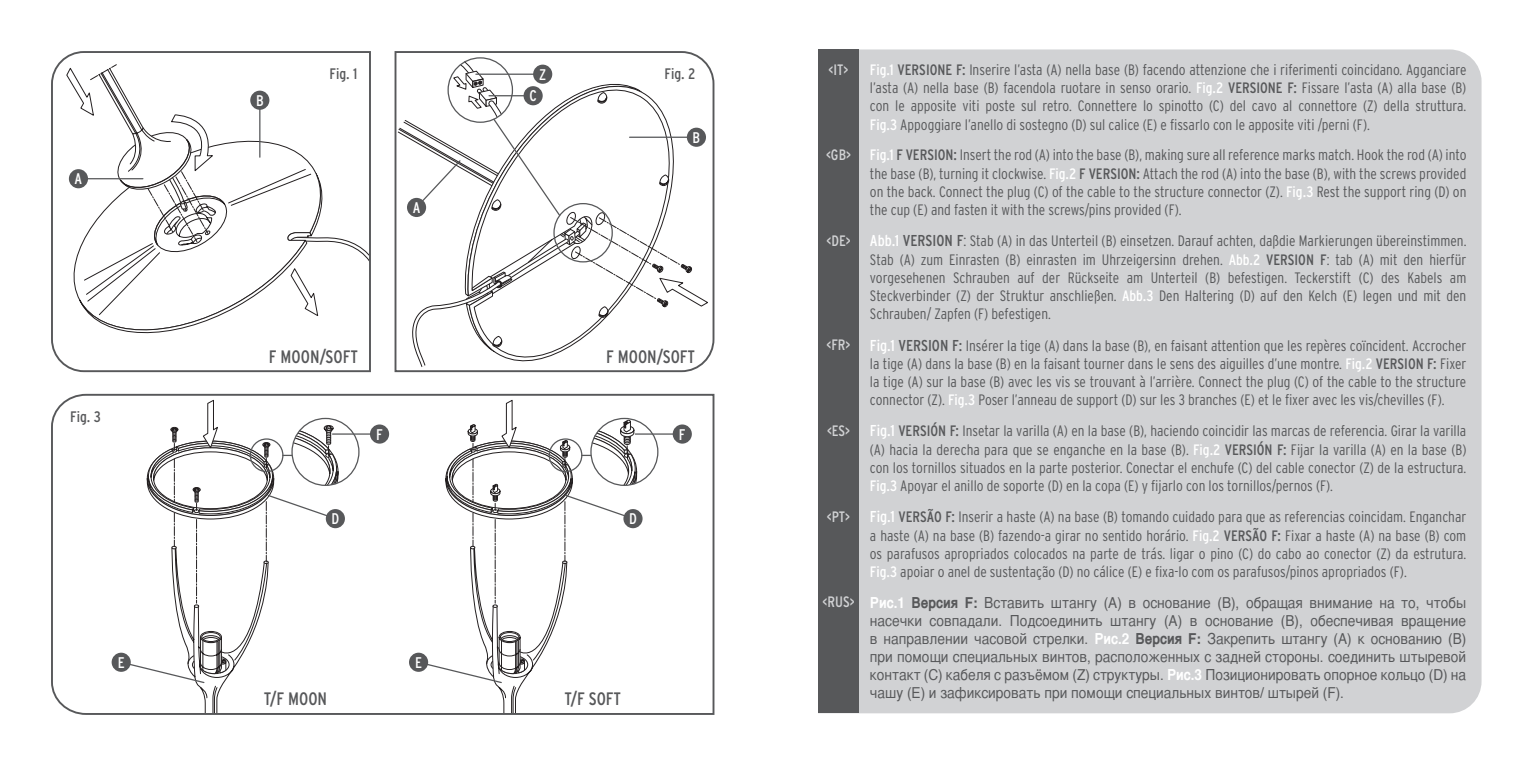
<style>
.page{position:relative;width:1531px;height:766px;background:#fff}
.page>*{position:absolute;margin:0;border:0;box-sizing:border-box;transform-origin:0 0}
.t1{font:condensed 18px "Interstate";color:#57585a}
.t2{font:condensed 15.53px "Interstate";color:#fff}
.t3{font:condensed 15.3px "Interstate";color:#57585a}
.t4{font:300 condensed 15.08px/18px "Interstate";color:#57585a;text-align:justify}
.t5{font:15.08px/18px "Helvetica";color:#57585a;text-align:justify;scale:.9 1}
.t6{font:condensed 15.08px "Interstate";color:#d1d2d4}
.t7{font:condensed 15.08px "Interstate";color:#57585a}
.s1{font-weight:400;color:#fff}
.s2{font-weight:400}
.s3{font-weight:400;font-size:15.75px;color:#fff}
.s4{font-weight:400;font-size:15.75px}
.s5{font-size:15.75px}
.s6{font-size:15.75px;color:#fff}
.s7{font-weight:700;color:#fff}
.s8{font-weight:700}
</style>
<div class="page">
<svg style="left:394px;top:51px;width:321px;height:322px"></svg>
<svg style="left:51px;top:393px;width:664px;height:322px"></svg>
<svg style="left:51px;top:51px;width:320px;height:322px"></svg>
<div style="left:859px;top:49px;width:622px;height:664px;background:#d1d2d4"></div>
<div style="left:818px;top:49px;width:41px;height:664px;background:#57585a"></div>
<hr style="left:78px;top:178px;width:65px;height:1px;background:#57585a">
<div style="left:69px;top:169px;width:19px;height:19px;background:#57585a;border-radius:50%"></div>
<div style="left:112px;top:652px;width:19px;height:19px;background:#57585a;border-radius:50%"></div>
<div style="left:409px;top:652px;width:19px;height:19px;background:#57585a;border-radius:50%"></div>
<hr style="left:333px;top:433px;width:52px;height:1px;background:#57585a">
<div style="left:370px;top:424px;width:19px;height:19px;background:#57585a;border-radius:50%"></div>
<hr style="left:635px;top:433px;width:52px;height:1px;background:#57585a">
<div style="left:673px;top:424px;width:19px;height:19px;background:#57585a;border-radius:50%"></div>
<div style="left:326px;top:509px;width:19px;height:19px;background:#57585a;border-radius:50%"></div>
<div style="left:623px;top:509px;width:19px;height:19px;background:#57585a;border-radius:50%"></div>
<svg style="left:397px;top:61px;width:312px;height:308px"></svg>
<div style="left:407px;top:198px;width:19px;height:19px;background:#57585a;border-radius:50%"></div>
<hr style="left:259px;top:101px;width:1px;height:56px;background:#57585a">
<div style="left:250px;top:91px;width:19px;height:19px;background:#57585a;border-radius:50%"></div>
<svg style="left:120px;top:399px;width:219px;height:314px"></svg>
<svg style="left:417px;top:399px;width:220px;height:314px"></svg>
<p class="t2" style="left:75px;top:170px;width:9px">A</p>
<p class="t2" style="left:256px;top:92px;width:9px">B</p>
<p class="t3" style="left:329px;top:65px;width:29px">FIG. 1</p>
<p class="t3" style="left:664px;top:65px;width:32px">FIG. 2</p>
<p class="t2" style="left:539px;top:66px;width:9px">Z</p>
<p class="t2" style="left:413px;top:199px;width:9px">A</p>
<p class="t2" style="left:529px;top:87px;width:9px">C</p>
<p class="t2" style="left:692px;top:129px;width:9px">B</p>
<p class="t3" style="left:70px;top:408px;width:32px">FIG. 3</p>
<p class="t1" style="left:269px;top:346px;width:91px">F MOON/SOFT</p>
<p class="t1" style="left:606px;top:346px;width:91px">F MOON/SOFT</p>
<p class="t2" style="left:376px;top:425px;width:8px">F</p>
<p class="t2" style="left:679px;top:425px;width:8px">F</p>
<p class="t2" style="left:331px;top:510px;width:9px">D</p>
<p class="t2" style="left:629px;top:510px;width:9px">D</p>
<p class="t2" style="left:118px;top:653px;width:8px">E</p>
<p class="t2" style="left:415px;top:653px;width:8px">E</p>
<p class="t1" style="left:264px;top:688px;width:65px">T/F MOON</p>
<p class="t1" style="left:564px;top:688px;width:58px">T/F SOFT</p>
<p class="t6" style="left:828px;top:61px;width:21px">&lt;IT&gt;</p>
<p class="t6" style="left:826px;top:146px;width:26px">&lt;GB&gt;</p>
<p class="t6" style="left:826px;top:232px;width:26px">&lt;DE&gt;</p>
<p class="t6" style="left:826px;top:336px;width:25px">&lt;FR&gt;</p>
<p class="t6" style="left:827px;top:422px;width:25px">&lt;ES&gt;</p>
<p class="t6" style="left:827px;top:508px;width:25px">&lt;PT&gt;</p>
<p class="t6" style="left:822px;top:593px;width:33px">&lt;RUS&gt;</p>
<p class="t4" style="left:870px;top:61px;width:598px"><span class="s1">FIG.1</span> <span class="s2">VERSIONE F:</span> Inserire l’asta (A) nella base (B) facendo attenzione che i riferimenti coincidano. Agganciare l’asta (A) nella base (B) facendola ruotare in senso orario. <span class="s1">FIG.2</span> <span class="s2">VERSIONE F:</span> Fissare l’asta (A) alla base (B) con le apposite viti poste sul retro. Connettere lo spinotto (C) del cavo al connettore (Z) della struttura.<br><span class="s1">FIG.3</span> Appoggiare l’anello di sostegno (D) sul calice (E) e fissarlo con le apposite viti /perni (F).</p>
<p class="t4" style="left:870px;top:146px;width:598px"><span class="s1">FIG.1</span> <span class="s2">F VERSION:</span> Insert the rod (A) into the base (B), making sure all reference marks match. Hook the rod (A) into the base (B), turning it clockwise. <span class="s1">FIG.2</span> <span class="s2">F VERSION:</span> Attach the rod (A) into the base (B), with the screws provided on the back. Connect the plug (C) of the cable to the structure connector (Z). <span class="s1">FIG.3</span> Rest the support ring (D) on the cup (E) and fasten it with the screws/pins provided (F).</p>
<p class="t4" style="left:870px;top:232px;width:598px"><span class="s3">ABB.1</span> <span class="s4">VERSION F</span><span class="s5">:</span> Stab (A) in das Unterteil (B) einsetzen. Darauf achten, daßdie Markierungen übereinstimmen.<br>Stab (A) zum Einrasten (B) einrasten im Uhrzeigersinn drehen. <span class="s1">ABB.2</span> <span class="s2">VERSION F</span>: tab (A) mit den hierfür vorgesehenen Schrauben auf der Rückseite am Unterteil (B) befestigen. Teckerstift (C) des Kabels am Steckverbinder (Z) der Struktur anschließen. <span class="s1">ABB.3</span> Den Haltering (D) auf den Kelch (E) legen und mit den Schrauben/ Zapfen (F) befestigen.</p>
<p class="t4" style="left:870px;top:336px;width:598px"><span class="s3">FIG.1</span> <span class="s4">VERSION F</span><span class="s2">:</span> Insérer la tige (A) dans la base (B), en faisant attention que les repères coïncident. Accrocher la tige (A) dans la base (B) en la faisant tourner dans le sens des aiguilles d’une montre. <span class="s1">FIG.2</span> <span class="s2">VERSION F:</span> Fixer la tige (A) sur la base (B) avec les vis se trouvant à l’arrière. Connect the plug (C) of the cable to the structure connector (Z). <span class="s1">FIG.3</span> Poser l’anneau de support (D) sur les 3 branches (E) et le fixer avec les vis/chevilles (F).</p>
<p class="t7" style="left:870px;top:422px;width:43px"><span class="s6">FIG.1</span> VERSIÓN</p>
<p class="t4" style="left:870px;top:422px;width:598px;text-indent:80px"><span class="s2">F:</span> Insetar la varilla (A) en la base (B), haciendo coincidir las marcas de referencia. Girar la varilla (A) hacia la derecha para que se enganche en la base (B). <span class="s1">FIG.2</span> <span class="s2">VERSIÓN</span></p>
<p class="t4" style="left:870px;top:440px;width:598px;text-indent:407px"><span class="s2">F:</span> Fijar la varilla (A) en la base (B) con los tornillos situados en la parte posterior. Conectar el enchufe (C) del cable conector (Z) de la estructura.<br><span class="s1">FIG.3</span> Apoyar el anillo de soporte (D) en la copa (E) y fijarlo con los tornillos/pernos (F).</p>
<p class="t7" style="left:870px;top:508px;width:43px"><span class="s6">FIG.1</span> VERSÃO</p>
<p class="t4" style="left:870px;top:508px;width:598px;text-indent:76px"><span class="s2">F:</span> Inserir a haste (A) na base (B) tomando cuidado para que as referencias coincidam. Enganchar a haste (A) na base (B) fazendo-a girar no sentido horário. <span class="s1">FIG.2</span> <span class="s2">VERSÃO</span></p>
<p class="t4" style="left:870px;top:526px;width:598px;text-indent:402px"><span class="s2">F:</span> Fixar a haste (A) na base (B) com os parafusos apropriados colocados na parte de trás. ligar o pino (C) do cabo ao conector (Z) da estrutura.<br><span class="s1">FIG.3</span> apoiar o anel de sustentação (D) no cálice (E) e fixa-lo com os parafusos/pinos apropriados (F).</p>
<p class="t5" style="left:870px;top:592px;width:664px"><span class="s7">Рис.1</span> <span class="s8">Версия F:</span> Вставить штангу (A) в основание (B), обращая внимание на то, чтобы насечки совпадали. Подсоединить штангу (A) в основание (B), обеспечивая вращение в направлении часовой стрелки. <span class="s7">Рис.2</span> <span class="s8">Версия F:</span> Закрепить штангу (A) к основанию (B) при помощи специальных винтов, расположенных с задней стороны. соединить штыревой контакт (C) кабеля с разъёмом (Z) структуры. <span class="s7">Рис.3</span> Позиционировать опорное кольцо (D) на чашу (E) и зафиксировать при помощи специальных винтов/ штырей (F).</p>
</div>
